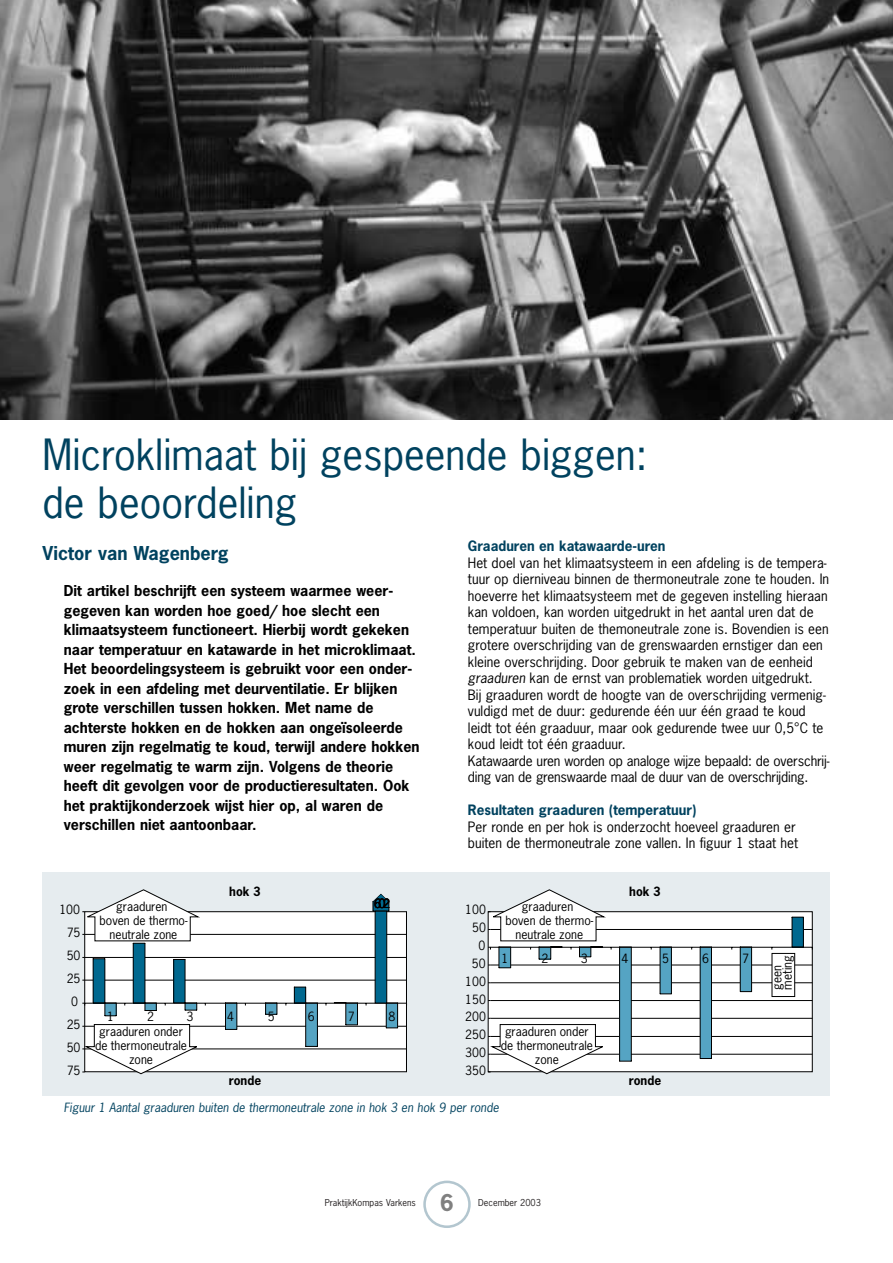
<style>
.page{position:relative;width:893px;height:1263px;background:#fff}
.page>*{position:absolute;margin:0;border:0;box-sizing:border-box;transform-origin:0 0}
.t1{font:40.5px/48.6px "News Gothic";color:#00425f}
.t2{font:700 21.75px "News Gothic";color:#808080}
.t3{font:700 18px "News Gothic";color:#00425f}
.t4{font:700 14.25px/19.5px "News Gothic";color:#000}
.t5{font:13.5px/16.5px "News Gothic";color:#000}
.t6{font:700 13.5px "News Gothic";color:#00425f}
.t7{font:12px/14.2px "News Gothic";color:#000;text-align:center}
.t8{font:12px "News Gothic";color:#00425f}
.t9{font:700 12px "News Gothic";color:#000}
.t10{font:9px "News Gothic";color:#231f20}
</style>
<div class="page">
<svg style="left:423px;top:1181px;width:47px;height:47px"></svg>
<img style="left:0;top:0;width:892px;height:419px">
<div style="left:43px;top:873px;width:786px;height:223px;background:#e6ecef"></div>
<div style="left:488px;top:912px;width:324px;height:160px;background:#fff"></div>
<div style="left:84px;top:912px;width:322px;height:160px;background:#fff"></div>
<hr style="left:85px;top:1049px;width:321px;height:1px;background:#000">
<hr style="left:85px;top:1026px;width:321px;height:1px;background:#000">
<hr style="left:85px;top:980px;width:321px;height:1px;background:#000">
<hr style="left:85px;top:957px;width:321px;height:1px;background:#000">
<hr style="left:85px;top:934px;width:321px;height:1px;background:#000">
<div style="left:93px;top:959px;width:12px;height:44px;background:#00688f"></div>
<hr style="left:105px;top:959px;width:1px;height:44px;background:#000">
<hr style="left:93px;top:959px;width:1px;height:44px;background:#000">
<svg style="left:93px;top:958px;width:12px;height:2px"></svg>
<div style="left:133px;top:943px;width:12px;height:60px;background:#00688f"></div>
<hr style="left:145px;top:943px;width:1px;height:60px;background:#000">
<hr style="left:133px;top:943px;width:1px;height:60px;background:#000">
<div style="left:173px;top:960px;width:12px;height:43px;background:#00688f"></div>
<hr style="left:185px;top:959px;width:1px;height:44px;background:#000">
<hr style="left:173px;top:959px;width:1px;height:44px;background:#000">
<svg style="left:104px;top:1004px;width:13px;height:13px"></svg>
<svg style="left:144px;top:1004px;width:13px;height:7px"></svg>
<svg style="left:184px;top:1004px;width:13px;height:7px"></svg>
<svg style="left:225px;top:1004px;width:12px;height:26px"></svg>
<svg style="left:265px;top:1004px;width:13px;height:11px"></svg>
<div style="left:306px;top:1003px;width:11px;height:44px;background:#55a4c3"></div>
<hr style="left:317px;top:1003px;width:1px;height:44px;background:#000">
<hr style="left:305px;top:1003px;width:1px;height:44px;background:#000">
<svg style="left:294px;top:987px;width:23px;height:16px"></svg>
<svg style="left:334px;top:1002px;width:24px;height:24px"></svg>
<svg style="left:386px;top:1004px;width:12px;height:25px"></svg>
<hr style="left:85px;top:1003px;width:321px;height:1px;background:#000">
<svg style="left:82px;top:889px;width:118px;height:55px"></svg>
<svg style="left:373px;top:894px;width:16px;height:18px"></svg>
<hr style="left:490px;top:1054px;width:322px;height:1px;background:#000">
<hr style="left:490px;top:1036px;width:322px;height:1px;background:#000">
<hr style="left:490px;top:1018px;width:322px;height:1px;background:#000">
<hr style="left:490px;top:1000px;width:322px;height:1px;background:#000">
<hr style="left:490px;top:982px;width:322px;height:1px;background:#000">
<hr style="left:490px;top:965px;width:322px;height:1px;background:#000">
<hr style="left:490px;top:929px;width:322px;height:1px;background:#000">
<svg style="left:498px;top:948px;width:13px;height:21px"></svg>
<div style="left:619px;top:947px;width:12px;height:114px;background:#55a4c3"></div>
<hr style="left:631px;top:947px;width:1px;height:114px;background:#000">
<svg style="left:619px;top:1061px;width:12px;height:1px"></svg>
<hr style="left:619px;top:947px;width:1px;height:114px;background:#000">
<div style="left:660px;top:947px;width:11px;height:47px;background:#55a4c3"></div>
<hr style="left:671px;top:947px;width:1px;height:47px;background:#000">
<hr style="left:659px;top:947px;width:1px;height:47px;background:#000">
<div style="left:700px;top:947px;width:11px;height:112px;background:#55a4c3"></div>
<hr style="left:711px;top:947px;width:1px;height:112px;background:#000">
<hr style="left:700px;top:947px;width:1px;height:112px;background:#000">
<div style="left:740px;top:947px;width:11px;height:44px;background:#55a4c3"></div>
<hr style="left:751px;top:947px;width:1px;height:45px;background:#000">
<hr style="left:740px;top:947px;width:1px;height:45px;background:#000">
<svg style="left:538px;top:948px;width:14px;height:12px"></svg>
<svg style="left:579px;top:948px;width:13px;height:10px"></svg>
<div style="left:791px;top:917px;width:12px;height:30px;background:#00688f"></div>
<hr style="left:803px;top:917px;width:1px;height:30px;background:#000">
<hr style="left:791px;top:917px;width:1px;height:30px;background:#000">
<svg style="left:791px;top:917px;width:12px;height:1px"></svg>
<hr style="left:490px;top:947px;width:322px;height:1px;background:#000">
<div style="left:771px;top:953px;width:23px;height:44px;background:#fff;border:1px solid #000"></div>
<div style="left:375px;top:911px;width:12px;height:92px;background:#00688f;border:1px solid #000"></div>
<svg style="left:82px;top:1024px;width:115px;height:50px"></svg>
<svg style="left:488px;top:889px;width:117px;height:52px"></svg>
<svg style="left:488px;top:1018px;width:115px;height:56px"></svg>
<h1 class="t1" style="left:43px;top:433px;width:606px">Microklimaat bij gespeende biggen: de beoordeling</h1>
<h3 class="t3" style="left:43px;top:546px;width:187px">Victor van Wagenberg</h3>
<p class="t6" style="left:468px;top:541px;width:199px">Graaduren en katawaarde-uren</p>
<p class="t5" style="left:468px;top:556px;width:363px">Het doel van het klimaatsysteem in een afdeling is de tempera&shy;tuur op dierniveau binnen de thermoneutrale zone te houden. In hoeverre het klimaatsysteem met de gegeven instelling hieraan kan voldoen, kan worden uitgedrukt in het aantal uren dat de temperatuur buiten de themoneutrale zone is. Bovendien is een grotere overschrijding van de grenswaarden ernstiger dan een kleine overschrijding. Door gebruik te maken van de eenheid graaduren kan de ernst van problematiek worden uitgedrukt.<br>Bij graaduren wordt de hoogte van de overschrijding vermenig&shy;vuldigd met de duur: gedurende één uur één graad te koud leidt tot één graaduur, maar ook gedurende twee uur 0,5°C te koud leidt tot één graaduur.<br>Katawaarde uren worden op analoge wijze bepaald: de overschrij&shy;ding van de grenswaarde maal de duur van de overschrijding.</p>
<p class="t6" style="left:468px;top:805px;width:230px">Resultaten graaduren (temperatuur)</p>
<p class="t5" style="left:468px;top:820px;width:332px">Per ronde en per hok is onderzocht hoeveel graaduren er buiten de thermoneutrale zone vallen. In figuur 1 staat het</p>
<p class="t4" style="left:64px;top:582px;width:357px">Dit artikel beschrijft een systeem waarmee weer&shy;gegeven kan worden hoe goed/ hoe slecht een klimaatsysteem functioneert. Hierbij wordt gekeken naar temperatuur en katawarde in het microklimaat.<br>Het beoordelingsysteem is gebruikt voor een onder&shy;zoek in een afdeling met deurventilatie. Er blijken grote verschillen tussen hokken. Met name de achterste hokken en de hokken aan ongeïsoleerde muren zijn regelmatig te koud, terwijl andere hokken weer regelmatig te warm zijn. Volgens de theorie heeft dit gevolgen voor de productieresultaten. Ook het praktijkonderzoek wijst hier op, al waren de verschillen niet aantoonbaar.</p>
<p class="t9" style="left:229px;top:886px;width:33px">hok 3</p>
<p class="t9" style="left:629px;top:886px;width:33px">hok 3</p>
<p class="t7" style="left:59px;top:904px;width:22px">100</p>
<p class="t7" style="left:100px;top:900px;width:89px">graaduren<br>boven de thermo&shy;neutrale zone</p>
<p class="t7" style="left:374px;top:898px;width:17px">602</p>
<p class="t7" style="left:67px;top:927px;width:15px">75</p>
<p class="t7" style="left:67px;top:949px;width:15px">50</p>
<p class="t7" style="left:67px;top:973px;width:15px">25</p>
<p class="t7" style="left:465px;top:904px;width:22px">100</p>
<p class="t7" style="left:472px;top:922px;width:15px">50</p>
<p class="t7" style="left:478px;top:939px;width:8px">0</p>
<p class="t7" style="left:472px;top:957px;width:15px">50</p>
<p class="t7" style="left:465px;top:975px;width:22px">100</p>
<p class="t7" style="left:505px;top:900px;width:89px">graaduren<br>boven de thermo&shy;neutrale zone</p>
<p class="t7" style="left:501px;top:952px;width:8px">1</p>
<p class="t7" style="left:541px;top:952px;width:8px">2</p>
<p class="t7" style="left:580px;top:952px;width:8px">3</p>
<p class="t7" style="left:621px;top:952px;width:8px">4</p>
<p class="t7" style="left:662px;top:952px;width:8px">5</p>
<p class="t7" style="left:702px;top:952px;width:8px">6</p>
<p class="t7" style="left:742px;top:952px;width:8px">7</p>
<p class="t7" style="left:772px;top:990px;width:36px;line-height:10.5px;text-align:left;rotate:-90deg">geen meting</p>
<p class="t7" style="left:71px;top:995px;width:8px">0</p>
<p class="t7" style="left:465px;top:993px;width:22px">150</p>
<p class="t7" style="left:67px;top:1018px;width:15px">25</p>
<p class="t7" style="left:67px;top:1041px;width:15px">50</p>
<p class="t7" style="left:67px;top:1064px;width:15px">75</p>
<p class="t7" style="left:107px;top:1011px;width:8px">1</p>
<p class="t7" style="left:147px;top:1011px;width:8px">2</p>
<p class="t7" style="left:186px;top:1011px;width:8px">3</p>
<p class="t7" style="left:227px;top:1011px;width:8px">4</p>
<p class="t7" style="left:268px;top:1011px;width:8px">5</p>
<p class="t7" style="left:308px;top:1011px;width:8px">6</p>
<p class="t7" style="left:348px;top:1011px;width:8px">7</p>
<p class="t7" style="left:388px;top:1011px;width:8px">8</p>
<p class="t7" style="left:95px;top:1025px;width:94px">graaduren onder de thermoneutrale zone</p>
<p class="t9" style="left:229px;top:1076px;width:34px">ronde</p>
<p class="t7" style="left:465px;top:1011px;width:22px">200</p>
<p class="t7" style="left:465px;top:1028px;width:22px">250</p>
<p class="t7" style="left:465px;top:1046px;width:22px">300</p>
<p class="t7" style="left:465px;top:1064px;width:22px">350</p>
<p class="t7" style="left:501px;top:1025px;width:94px">graaduren onder de thermoneutrale zone</p>
<p class="t9" style="left:628px;top:1076px;width:34px">ronde</p>
<p class="t8" style="left:64px;top:1103px;width:438px">Figuur 1 Aantal graaduren buiten de thermoneutrale zone in hok 3 en hok 9 per ronde</p>
<h2 class="t2" style="left:440px;top:1194px;width:15px">6</h2>
<p class="t10" style="left:325px;top:1199px;width:92px">PraktijkKompas Varkens</p>
<p class="t10" style="left:478px;top:1199px;width:64px">December 2003</p>
</div>
